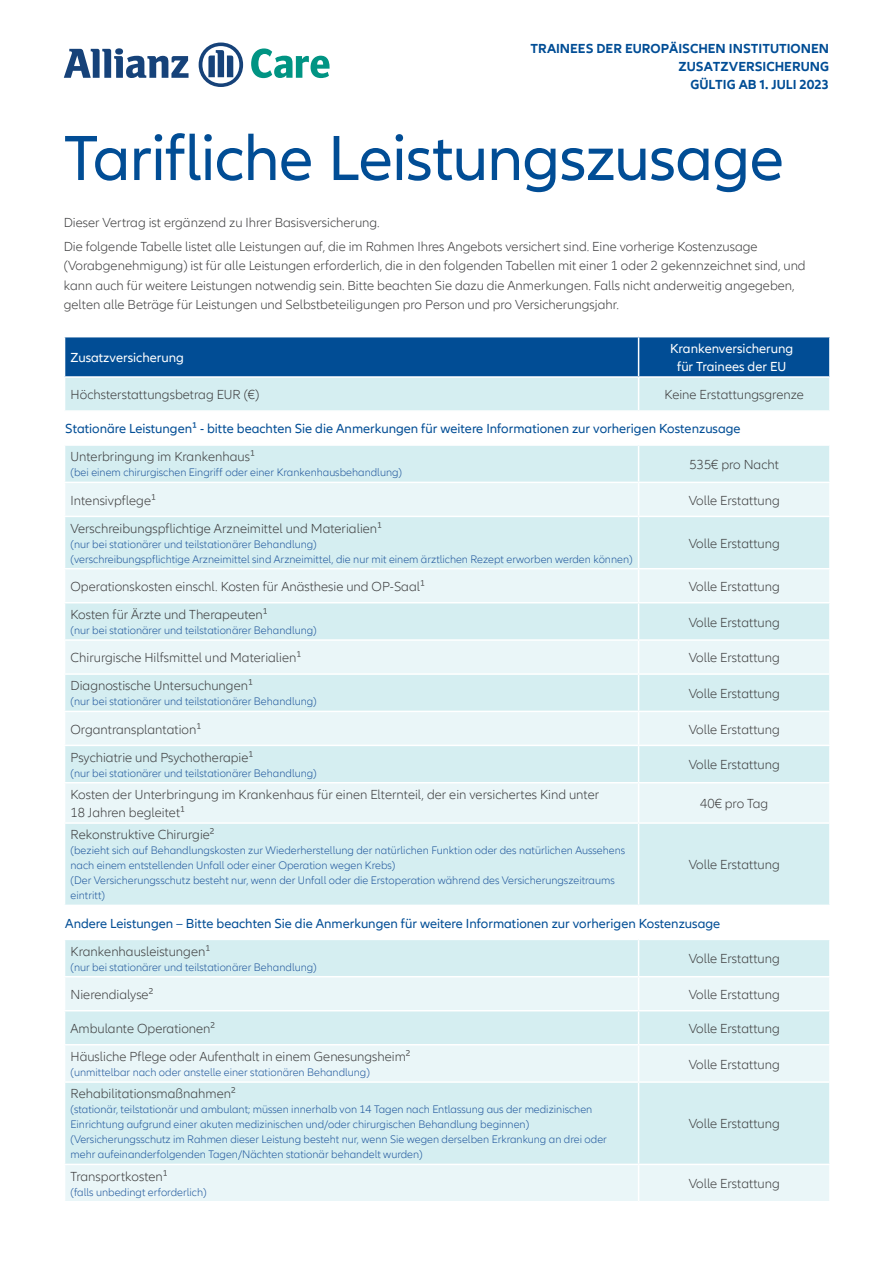
<style>
.page{position:relative;width:893px;height:1263px;background:#fff}
.page>*{position:absolute;margin:0;border:0;box-sizing:border-box;transform-origin:0 0}
.Headline_36pt{font:66px "Allianz Neo";letter-spacing:-.015em;color:#014d95}
.t1{font:300 13.5px/19.5px "Allianz Neo";color:#3e3e3f}
.t2{font:13.5px "Allianz Neo";color:#014d95}
.Normal_1{font:700 13.5px "Allianz Neo";color:#014d95}
.t3{font:13.5px/18px "Allianz Neo";color:#fff;text-align:center}
.t4{font:300 11.25px/15px "Allianz Neo";color:#21589d}
</style>
<div class="page">
<svg style="left:65px;top:337px;width:764px;height:73px;background:#6296bf"></svg>
<div style="left:65px;top:446px;width:764px;height:459px;background:#d5eef1"></div>
<svg style="left:65px;top:483px;width:764px;height:339px;background:#e0f2f4"></svg>
<div style="left:65px;top:940px;width:764px;height:36px;background:#d5eef1"></div>
<svg style="left:65px;top:977px;width:764px;height:224px;background:#ddf1f3"></svg>
<div style="left:65px;top:1045px;width:764px;height:36px;background:#eaf6f8"></div>
<hr style="left:638px;top:337px;width:1px;height:39px;background:#fff">
<hr style="left:64px;top:376px;width:575px;height:2px;background:#fff">
<hr style="left:639px;top:376px;width:192px;height:2px;background:#fff">
<hr style="left:638px;top:378px;width:1px;height:32px;background:#fff">
<hr style="left:638px;top:446px;width:1px;height:36px;background:#fff">
<hr style="left:64px;top:482px;width:575px;height:1px;background:#fff">
<hr style="left:639px;top:482px;width:192px;height:1px;background:#fff">
<hr style="left:638px;top:483px;width:1px;height:33px;background:#fff">
<hr style="left:64px;top:516px;width:575px;height:1px;background:#fff">
<hr style="left:639px;top:516px;width:192px;height:1px;background:#fff">
<hr style="left:638px;top:517px;width:1px;height:51px;background:#fff">
<hr style="left:64px;top:568px;width:575px;height:1px;background:#fff">
<hr style="left:639px;top:568px;width:192px;height:1px;background:#fff">
<hr style="left:638px;top:569px;width:1px;height:33px;background:#fff">
<hr style="left:64px;top:602px;width:575px;height:1px;background:#fff">
<hr style="left:639px;top:602px;width:192px;height:1px;background:#fff">
<hr style="left:638px;top:603px;width:1px;height:36px;background:#fff">
<hr style="left:64px;top:639px;width:575px;height:2px;background:#fff">
<hr style="left:639px;top:639px;width:192px;height:2px;background:#fff">
<hr style="left:638px;top:641px;width:1px;height:32px;background:#fff">
<hr style="left:64px;top:673px;width:575px;height:2px;background:#fff">
<hr style="left:639px;top:673px;width:192px;height:2px;background:#fff">
<hr style="left:638px;top:675px;width:1px;height:36px;background:#fff">
<hr style="left:64px;top:711px;width:575px;height:1px;background:#fff">
<hr style="left:639px;top:711px;width:192px;height:1px;background:#fff">
<hr style="left:638px;top:712px;width:1px;height:33px;background:#fff">
<hr style="left:64px;top:745px;width:575px;height:1px;background:#fff">
<hr style="left:639px;top:745px;width:192px;height:1px;background:#fff">
<hr style="left:638px;top:746px;width:1px;height:36px;background:#fff">
<hr style="left:64px;top:782px;width:575px;height:1px;background:#fff">
<hr style="left:639px;top:782px;width:192px;height:1px;background:#fff">
<hr style="left:638px;top:783px;width:1px;height:39px;background:#fff">
<hr style="left:64px;top:822px;width:575px;height:2px;background:#fff">
<hr style="left:639px;top:822px;width:192px;height:2px;background:#fff">
<hr style="left:638px;top:824px;width:1px;height:81px;background:#fff">
<hr style="left:638px;top:940px;width:1px;height:36px;background:#fff">
<hr style="left:638px;top:977px;width:1px;height:33px;background:#fff">
<hr style="left:64px;top:1010px;width:575px;height:1px;background:#fff">
<hr style="left:639px;top:1010px;width:192px;height:1px;background:#fff">
<hr style="left:638px;top:1011px;width:1px;height:33px;background:#fff">
<hr style="left:64px;top:1044px;width:575px;height:1px;background:#fff">
<hr style="left:639px;top:1044px;width:192px;height:1px;background:#fff">
<hr style="left:638px;top:1045px;width:1px;height:36px;background:#fff">
<hr style="left:64px;top:1081px;width:575px;height:2px;background:#fff">
<hr style="left:639px;top:1081px;width:192px;height:2px;background:#fff">
<hr style="left:638px;top:1083px;width:1px;height:81px;background:#fff">
<hr style="left:64px;top:1164px;width:575px;height:1px;background:#fff">
<hr style="left:639px;top:1164px;width:192px;height:1px;background:#fff">
<hr style="left:638px;top:1165px;width:1px;height:36px;background:#fff">
<svg style="left:64px;top:48px;width:125px;height:30px"></svg>
<svg style="left:199px;top:43px;width:44px;height:44px"></svg>
<svg style="left:251px;top:48px;width:79px;height:30px"></svg>
<p class="Normal_1" style="left:531px;top:40px;width:300px">TRAINEES DER EUROPÄISCHEN INSTITUTIONEN</p>
<p class="Normal_1" style="left:679px;top:58px;width:152px">ZUSATZVERSICHERUNG</p>
<p class="Normal_1" style="left:690px;top:76px;width:140px">GÜLTIG AB 1. JULI 2023</p>
<p class="Headline_36pt" style="left:64px;top:120px;width:722px">Tarifliche Leistungszusage</p>
<p class="t1" style="left:64px;top:213px;width:317px">Dieser Vertrag ist ergänzend zu Ihrer Basisversicherung.</p>
<p class="t1" style="left:64px;top:237px;width:743px">Die folgende Tabelle listet alle Leistungen auf, die im Rahmen Ihres Angebots versichert sind. Eine vorherige Kostenzusage (Vorabgenehmigung) ist für alle Leistungen erforderlich, die in den folgenden Tabellen mit einer 1 oder 2 gekennzeichnet sind, und kann auch für weitere Leistungen notwendig sein. Bitte beachten Sie dazu die Anmerkungen. Falls nicht anderweitig angegeben, gelten alle Beträge für Leistungen und Selbstbeteiligungen pro Person und pro Versicherungsjahr.</p>
<p class="t3" style="left:71px;top:349px;width:115px">Zusatzversicherung</p>
<p class="t3" style="left:670px;top:340px;width:125px">Krankenversicherung für Trainees der EU</p>
<p class="t1" style="left:71px;top:385px;width:190px">Höchsterstattungsbetrag EUR (€)</p>
<p class="t1" style="left:665px;top:385px;width:141px">Keine Erstattungsgrenze</p>
<p class="t2" style="left:65px;top:421px;width:677px">Stationäre Leistungen¹ - bitte beachten Sie die Anmerkungen für weitere Informationen zur vorherigen Kostenzusage</p>
<p class="t1" style="left:71px;top:447px;width:186px">Unterbringung im Krankenhaus¹</p>
<p class="t4" style="left:71px;top:465px;width:333px">(bei einem chirurgischen Eingriff oder einer Krankenhausbehandlung)</p>
<p class="t1" style="left:689px;top:455px;width:91px">535€ pro Nacht</p>
<p class="t1" style="left:71px;top:491px;width:87px">Intensivpflege¹</p>
<p class="t1" style="left:689px;top:491px;width:93px">Volle Erstattung</p>
<p class="t1" style="left:71px;top:519px;width:313px">Verschreibungspflichtige Arzneimittel und Materialien¹</p>
<p class="t4" style="left:71px;top:537px;width:248px">(nur bei stationärer und teilstationärer Behandlung)</p>
<p class="t4" style="left:71px;top:552px;width:564px">(verschreibungspflichtige Arzneimittel sind Arzneimittel, die nur mit einem ärztlichen Rezept erworben werden können)</p>
<p class="t1" style="left:689px;top:534px;width:93px">Volle Erstattung</p>
<p class="t1" style="left:71px;top:577px;width:356px">Operationskosten einschl. Kosten für Anästhesie und OP-Saal¹</p>
<p class="t1" style="left:689px;top:577px;width:93px">Volle Erstattung</p>
<p class="t1" style="left:71px;top:605px;width:199px">Kosten für Ärzte und Therapeuten¹</p>
<p class="t4" style="left:71px;top:623px;width:248px">(nur bei stationärer und teilstationärer Behandlung)</p>
<p class="t1" style="left:689px;top:613px;width:93px">Volle Erstattung</p>
<p class="t1" style="left:71px;top:648px;width:232px">Chirurgische Hilfsmittel und Materialien¹</p>
<p class="t1" style="left:689px;top:648px;width:93px">Volle Erstattung</p>
<p class="t1" style="left:71px;top:676px;width:184px">Diagnostische Untersuchungen¹</p>
<p class="t4" style="left:71px;top:694px;width:248px">(nur bei stationärer und teilstationärer Behandlung)</p>
<p class="t1" style="left:689px;top:684px;width:93px">Volle Erstattung</p>
<p class="t1" style="left:71px;top:720px;width:132px">Organtransplantation¹</p>
<p class="t1" style="left:689px;top:720px;width:93px">Volle Erstattung</p>
<p class="t1" style="left:71px;top:748px;width:184px">Psychiatrie und Psychotherapie¹</p>
<p class="t4" style="left:71px;top:766px;width:248px">(nur bei stationärer und teilstationärer Behandlung)</p>
<p class="t1" style="left:689px;top:755px;width:93px">Volle Erstattung</p>
<p class="t1" style="left:71px;top:786px;width:530px;line-height:18px">Kosten der Unterbringung im Krankenhaus für einen Elternteil, der ein versichertes Kind unter<br>18 Jahren begleitet¹</p>
<p class="t1" style="left:700px;top:794px;width:70px">40€ pro Tag</p>
<p class="t1" style="left:71px;top:825px;width:146px">Rekonstruktive Chirurgie²</p>
<p class="t4" style="left:71px;top:843px;width:556px">(bezieht sich auf Behandlungskosten zur Wiederherstellung der natürlichen Funktion oder des natürlichen Aussehens nach einem entstellenden Unfall oder einer Operation wegen Krebs)</p>
<p class="t4" style="left:71px;top:873px;width:546px">(Der Versicherungsschutz besteht nur, wenn der Unfall oder die Erstoperation während des Versicherungszeitraums eintritt)</p>
<p class="t1" style="left:689px;top:855px;width:93px">Volle Erstattung</p>
<p class="t2" style="left:65px;top:915px;width:656px">Andere Leistungen – Bitte beachten Sie die Anmerkungen für weitere Informationen zur vorherigen Kostenzusage</p>
<p class="t1" style="left:71px;top:942px;width:141px">Krankenhausleistungen¹</p>
<p class="t4" style="left:71px;top:960px;width:248px">(nur bei stationärer und teilstationärer Behandlung)</p>
<p class="t1" style="left:689px;top:949px;width:93px">Volle Erstattung</p>
<p class="t1" style="left:71px;top:985px;width:84px">Nierendialyse²</p>
<p class="t1" style="left:689px;top:985px;width:93px">Volle Erstattung</p>
<p class="t1" style="left:71px;top:1019px;width:146px">Ambulante Operationen²</p>
<p class="t1" style="left:689px;top:1019px;width:93px">Volle Erstattung</p>
<p class="t1" style="left:71px;top:1047px;width:342px">Häusliche Pflege oder Aufenthalt in einem Genesungsheim²</p>
<p class="t4" style="left:71px;top:1065px;width:301px">(unmittelbar nach oder anstelle einer stationären Behandlung)</p>
<p class="t1" style="left:689px;top:1055px;width:93px">Volle Erstattung</p>
<p class="t1" style="left:71px;top:1084px;width:167px">Rehabilitationsmaßnahmen²</p>
<p class="t4" style="left:71px;top:1102px;width:523px">(stationär, teilstationär und ambulant; müssen innerhalb von 14 Tagen nach Entlassung aus der medizinischen<br>Einrichtung aufgrund einer akuten medizinischen und/oder chirurgischen Behandlung beginnen)</p>
<p class="t4" style="left:71px;top:1132px;width:538px">(Versicherungsschutz im Rahmen dieser Leistung besteht nur, wenn Sie wegen derselben Erkrankung an drei oder mehr aufeinanderfolgenden Tagen/Nächten stationär behandelt wurden)</p>
<p class="t1" style="left:71px;top:1167px;width:99px">Transportkosten¹</p>
<p class="t4" style="left:71px;top:1185px;width:138px">(falls unbedingt erforderlich)</p>
<p class="t1" style="left:689px;top:1114px;width:93px">Volle Erstattung</p>
<p class="t1" style="left:689px;top:1174px;width:93px">Volle Erstattung</p>
</div>
